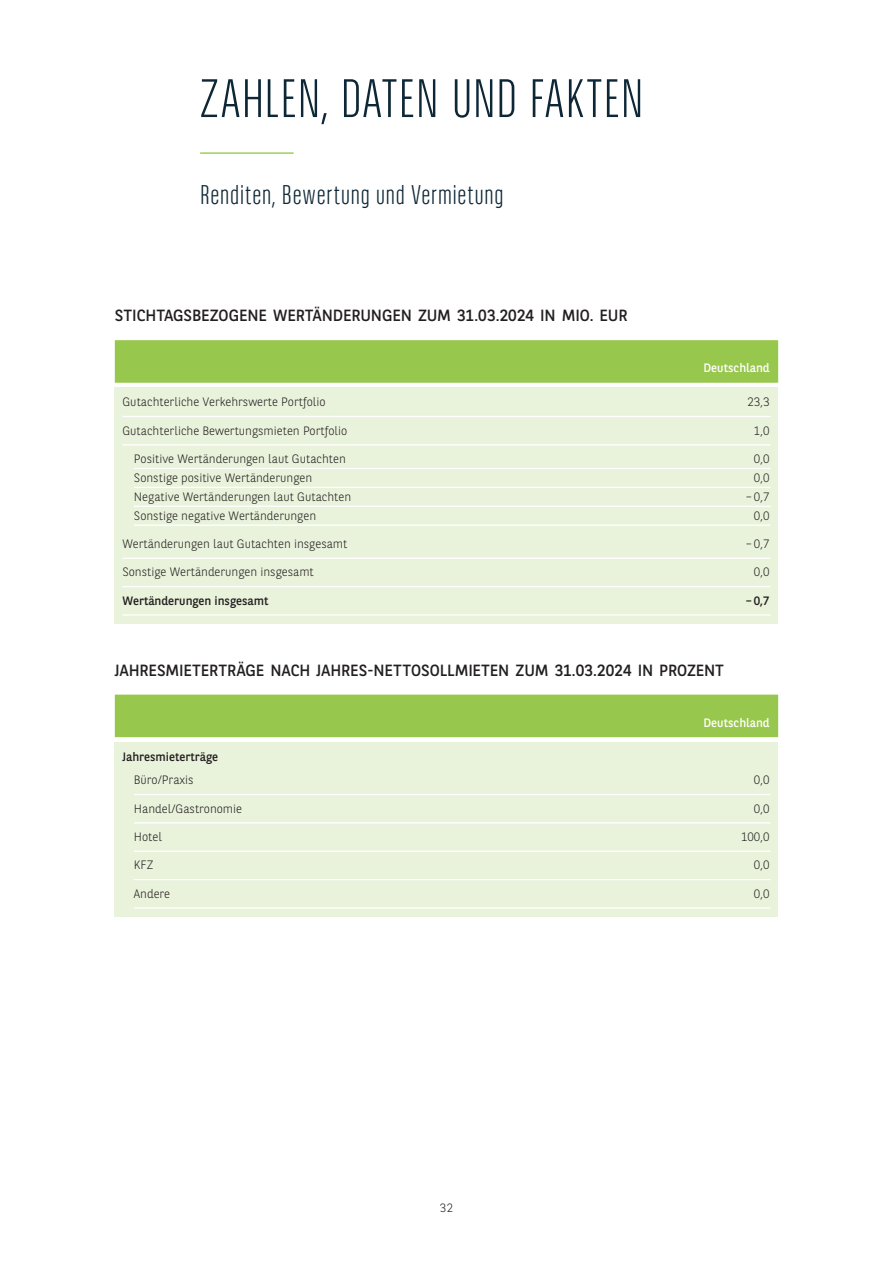
<style>
.page{position:relative;width:893px;height:1263px;background:#fff}
.page>*{position:absolute;margin:0;border:0;box-sizing:border-box;transform-origin:0 0}
.t1{font:300 54px "BNPP Sans Condensed";letter-spacing:.025em;color:#0e2736}
.t2{font:300 27px "BNPP Sans Condensed";letter-spacing:.035em;color:#0e2736}
.t3{font:16.2px "BNPP Sans";letter-spacing:-.005em;color:#231f20}
.t4{font:300 12.15px "BNPP Sans";color:#231f20}
.t5{font:12.15px "BNPP Sans";color:#231f20}
.t6{font:12.15px "BNPP Sans";color:#fff}
.t7{font:300 12px "BNPP Sans";color:#231f20}
</style>
<div class="page">
<hr style="left:200px;top:152px;width:94px;height:2px;background:#97c74c">
<div style="left:115px;top:340px;width:663px;height:43px;background:#97c74c"></div>
<div style="left:115px;top:695px;width:663px;height:42px;background:#97c74c"></div>
<div style="left:115px;top:387px;width:663px;height:237px;background:#e9f2db"></div>
<div style="left:115px;top:742px;width:663px;height:175px;background:#e9f2db"></div>
<hr style="left:122px;top:416px;width:648px;height:1px;background:#fff">
<hr style="left:122px;top:444px;width:648px;height:1px;background:#fff">
<hr style="left:134px;top:468px;width:636px;height:1px;background:#fff">
<hr style="left:134px;top:487px;width:636px;height:1px;background:#fff">
<hr style="left:134px;top:506px;width:636px;height:1px;background:#fff">
<hr style="left:134px;top:524px;width:636px;height:2px;background:#fff">
<hr style="left:122px;top:558px;width:648px;height:1px;background:#fff">
<hr style="left:122px;top:586px;width:648px;height:1px;background:#fff">
<hr style="left:122px;top:614px;width:648px;height:2px;background:#fff">
<hr style="left:134px;top:794px;width:636px;height:1px;background:#fff">
<hr style="left:134px;top:822px;width:636px;height:1px;background:#fff">
<hr style="left:134px;top:850px;width:636px;height:2px;background:#fff">
<hr style="left:134px;top:879px;width:636px;height:1px;background:#fff">
<hr style="left:134px;top:907px;width:636px;height:2px;background:#fff">
<h1 class="t1" style="left:200px;top:65px;width:445px">ZAHLEN, DATEN UND FAKTEN</h1>
<h2 class="t2" style="left:200px;top:178px;width:305px">Renditen, Bewertung und Vermietung</h2>
<h3 class="t3" style="left:115px;top:305px;width:514px">STICHTAGSBEZOGENE WERTÄNDERUNGEN ZUM 31.03.2024 IN MIO. EUR</h3>
<p class="t6" style="left:704px;top:360px;width:68px">Deutschland</p>
<p class="t4" style="left:122px;top:394px;width:205px">Gutachterliche Verkehrswerte Portfolio</p>
<p class="t4" style="left:747px;top:394px;width:24px">23,3</p>
<p class="t4" style="left:122px;top:422px;width:226px">Gutachterliche Bewertungsmieten Portfolio</p>
<p class="t4" style="left:754px;top:422px;width:17px">1,0</p>
<p class="t4" style="left:134px;top:450px;width:213px">Positive Wertänderungen laut Gutachten</p>
<p class="t4" style="left:754px;top:450px;width:17px">0,0</p>
<p class="t4" style="left:134px;top:469px;width:180px">Sonstige positive Wertänderungen</p>
<p class="t4" style="left:754px;top:469px;width:17px">0,0</p>
<p class="t4" style="left:134px;top:488px;width:219px">Negative Wertänderungen laut Gutachten</p>
<p class="t4" style="left:745px;top:488px;width:26px">–0,7</p>
<p class="t4" style="left:134px;top:507px;width:184px">Sonstige negative Wertänderungen</p>
<p class="t4" style="left:754px;top:507px;width:17px">0,0</p>
<p class="t4" style="left:122px;top:536px;width:227px">Wertänderungen laut Gutachten insgesamt</p>
<p class="t4" style="left:745px;top:536px;width:26px">–0,7</p>
<p class="t4" style="left:122px;top:564px;width:193px">Sonstige Wertänderungen insgesamt</p>
<p class="t4" style="left:754px;top:564px;width:17px">0,0</p>
<p class="t5" style="left:122px;top:592px;width:148px">Wertänderungen insgesamt</p>
<p class="t5" style="left:745px;top:592px;width:26px">–0,7</p>
<h3 class="t3" style="left:115px;top:659px;width:611px">JAHRESMIETERTRÄGE NACH JAHRES-NETTOSOLLMIETEN ZUM 31.03.2024 IN PROZENT</h3>
<p class="t6" style="left:704px;top:714px;width:68px">Deutschland</p>
<p class="t5" style="left:122px;top:748px;width:97px">Jahresmieterträge</p>
<p class="t4" style="left:134px;top:772px;width:61px">Büro/Praxis</p>
<p class="t4" style="left:754px;top:772px;width:17px">0,0</p>
<p class="t4" style="left:134px;top:800px;width:110px">Handel/Gastronomie</p>
<p class="t4" style="left:754px;top:800px;width:17px">0,0</p>
<p class="t4" style="left:134px;top:828px;width:30px">Hotel</p>
<p class="t4" style="left:741px;top:828px;width:30px">100,0</p>
<p class="t4" style="left:134px;top:857px;width:21px">KFZ</p>
<p class="t4" style="left:754px;top:857px;width:17px">0,0</p>
<p class="t4" style="left:134px;top:885px;width:38px">Andere</p>
<p class="t4" style="left:754px;top:885px;width:17px">0,0</p>
<p class="t7" style="left:440px;top:1199px;width:15px">32</p>
</div>
